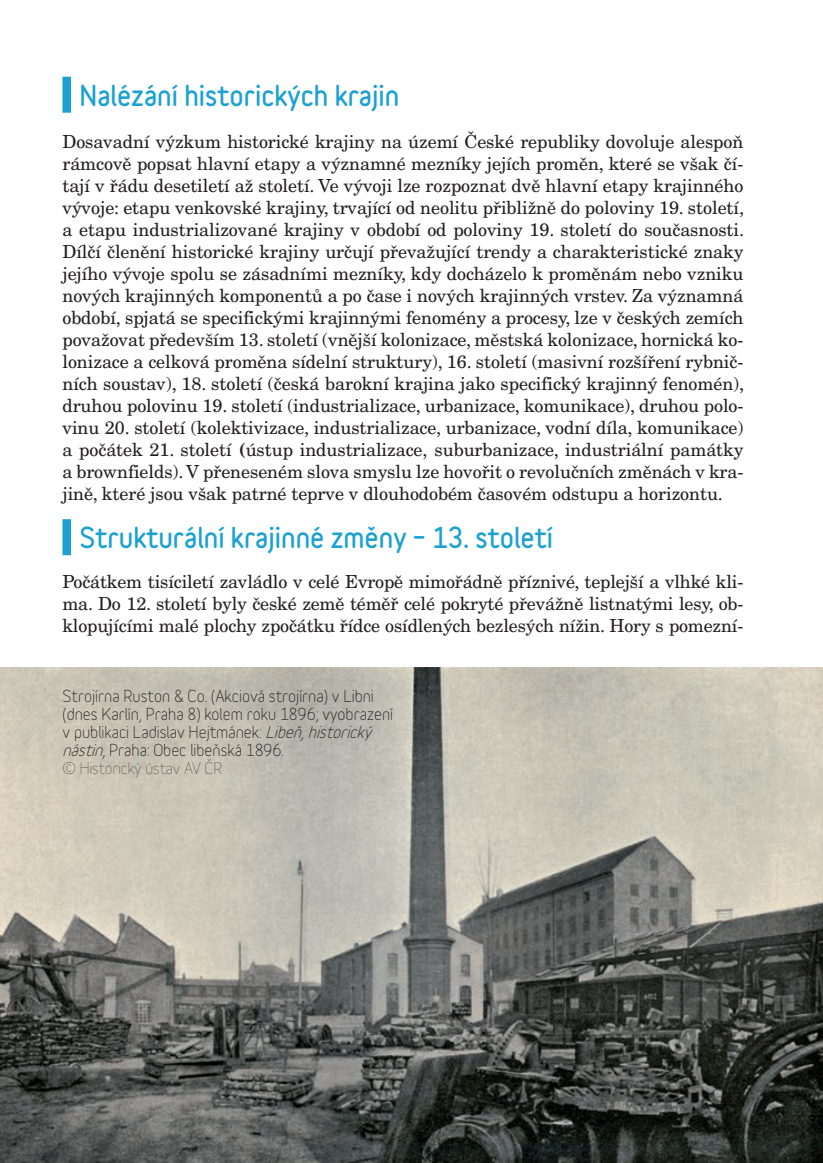
<style>
.page{position:relative;width:823px;height:1163px;background:#fff}
.page>*{position:absolute;margin:0;border:0;box-sizing:border-box;transform-origin:0 0}
.t1{font:900 26px "Variable";color:#1ca1d2}
.t2{font:18px/22px "New Century Schlbk CE";letter-spacing:-.005em;color:#231f20;text-align:justify}
.t3{font:16px/18px "Variable";color:#231f20}
.s1{font-weight:700}
.s2{font-style:italic}
.s3{font-weight:300}
</style>
<div class="page">
<div style="left:62px;top:77px;width:9px;height:36px;background:#1ca1d2"></div>
<div style="left:62px;top:519px;width:9px;height:36px;background:#1ca1d2"></div>
<img style="left:0;top:667px;width:822px;height:495px">
<h1 class="t1" style="left:79px;top:84px;width:321px">Nalézání historických krajin</h1>
<p class="t2" style="left:62px;top:130px;width:683px">Dosavadní výzkum historické krajiny na území České republiky dovoluje alespoň rámcově popsat hlavní etapy a významné mezníky jejích proměn, které se však čí&shy;tají v řádu desetiletí až století. Ve vývoji lze rozpoznat dvě hlavní etapy krajinného vývoje: etapu venkovské krajiny, trvající od neolitu přibližně do poloviny 19. století, a etapu industrializované krajiny v období od poloviny 19. století do současnosti.<br>Dílčí členění historické krajiny určují převažující trendy a charakteristické znaky jejího vývoje spolu se zásadními mezníky, kdy docházelo k proměnám nebo vzniku nových krajinných komponentů a po čase i nových krajinných vrstev. Za významná období, spjatá se specifickými krajinnými fenomény a procesy, lze v českých zemích považovat především 13. století (vnější kolonizace, městská kolonizace, hornická ko&shy;lonizace a celková proměna sídelní struktury), 16. století (masivní rozšíření rybnič&shy;ních soustav), 18. století (česká barokní krajina jako specifický krajinný fenomén), druhou polovinu 19. století (industrializace, urbanizace, komunikace), druhou polo&shy;vinu 20. století (kolektivizace, industrializace, urbanizace, vodní díla, komunikace) a počátek 21. století <span class="s1">(</span>ústup industrializace, suburbanizace, industriální památky a brownfields). V přeneseném slova smyslu lze hovořit o revolučních změnách v kra&shy;jině, které jsou však patrné teprve v dlouhodobém časovém odstupu a horizontu.</p>
<h1 class="t1" style="left:79px;top:526px;width:474px">Strukturální krajinné změny – 13. století</h1>
<p class="t2" style="left:62px;top:570px;width:682px">Počátkem tisíciletí zavládlo v celé Evropě mimořádně příznivé, teplejší a vlhké kli&shy;ma. Do 12. století byly české země téměř celé pokryté převážně listnatými lesy, ob&shy;klopujícími malé plochy zpočátku řídce osídlených bezlesých nížin. Hory s pomezní-</p>
<p class="t3" style="left:62px;top:688px;width:332px">Strojírna Ruston &amp; Co. (Akciová strojírna) v Libni (dnes Karlín, Praha 8) kolem roku 1896; vyobrazení v publikaci Ladislav Hejtmánek: <span class="s2">Libeň,historický nástin</span>, Praha: Obec libeňská 1896.<br><span class="s3">© Historický ústav AV ČR</span></p>
</div>
